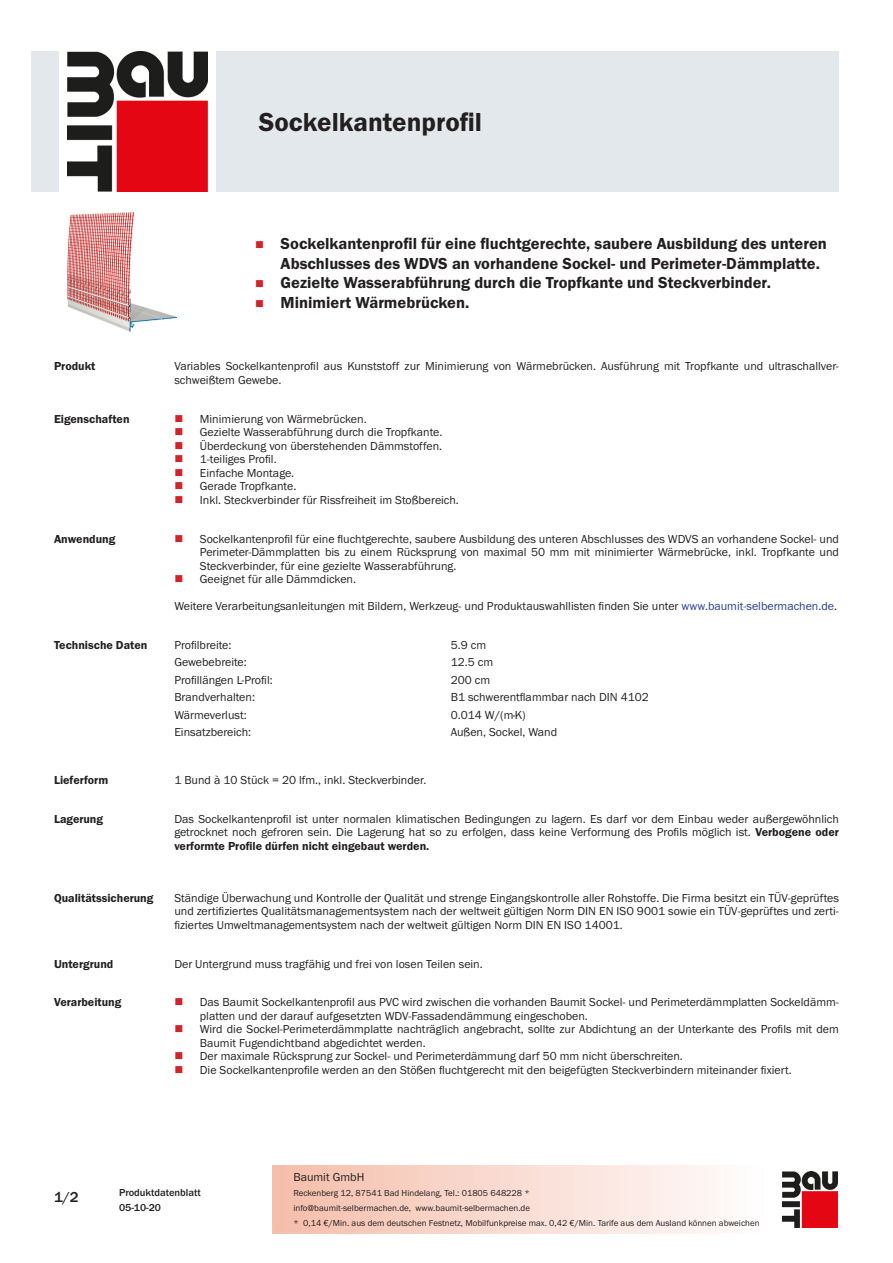
<style>
.page{position:relative;width:893px;height:1263px;background:#fff}
.page>*{position:absolute;margin:0;border:0;box-sizing:border-box;transform-origin:0 0}
.PDS_Produktname{font:27px "BM Franklin Gothic URW Dem";color:#231f20}
.t1{font:16.5px/19.5px "BM Franklin Gothic URW Dem";color:#231f20}
.t2{font:500 15px "BM Franklin Gothic URW";color:#231f20}
.PDS_Standard{font:12px/13.5px "BM Franklin Gothic URW Boo";color:#231f20}
.PDS_Standard_linksbü{font:12px "BM Franklin Gothic URW Boo";color:#231f20}
.PDS_Header{font:12px "BM Franklin Gothic URW Dem";color:#231f20}
.t3{font:500 10.5px/15px "BM Franklin Gothic URW";color:#231f20}
.t4{font:9px/15px "BM Franklin Gothic URW Boo";color:#231f20}
.s1{color:#253f8e}
.s2{font-family:"BM Franklin Gothic URW Dem"}
</style>
<div class="page">
<img style="left:782px;top:1171px;width:56px;height:56px">
<div style="left:32px;top:51px;width:27px;height:140px;background:#e2e8eb"></div>
<img style="left:68px;top:51px;width:139px;height:140px">
<div style="left:216px;top:51px;width:623px;height:140px;background:#e2e8eb"></div>
<img style="left:68px;top:213px;width:108px;height:119px">
<p class="PDS_Produktname" style="left:259px;top:106px;width:225px">Sockelkantenprofil</p>
<p class="t1" style="left:281px;top:234px;width:548px">Sockelkantenprofil für eine fluchtgerechte, saubere Ausbildung des unteren<br>Abschlusses des WDVS an vorhandene Sockel- und Perimeter-Dämmplatte.</p>
<p class="t1" style="left:281px;top:273px;width:492px">Gezielte Wasserabführung durch die Tropfkante und Steckverbinder.</p>
<p class="t1" style="left:281px;top:293px;width:190px">Minimiert Wärmebrücken.</p>
<p class="PDS_Header" style="left:54px;top:359px;width:43px">Produkt</p>
<p class="PDS_Standard" style="left:174px;top:360px;width:666px">Variables Sockelkantenprofil aus Kunststoff zur Minimierung von Wärmebrücken. Ausführung mit Tropfkante und ultraschallver&shy;schweißtem Gewebe.</p>
<p class="PDS_Header" style="left:54px;top:411px;width:77px">Eigenschaften</p>
<p class="PDS_Standard" style="left:200px;top:412px;width:168px">Minimierung von Wärmebrücken.</p>
<p class="PDS_Standard" style="left:200px;top:426px;width:244px">Gezielte Wasserabführung durch die Tropfkante.</p>
<p class="PDS_Standard" style="left:200px;top:439px;width:244px">Überdeckung von überstehenden Dämmstoffen.</p>
<p class="PDS_Standard" style="left:200px;top:453px;width:78px">1-teiliges Profil.</p>
<p class="PDS_Standard" style="left:200px;top:466px;width:96px">Einfache Montage.</p>
<p class="PDS_Standard" style="left:200px;top:480px;width:98px">Gerade Tropfkante.</p>
<p class="PDS_Standard" style="left:200px;top:493px;width:261px">Inkl. Steckverbinder für Rissfreiheit im Stoßbereich.</p>
<p class="PDS_Header" style="left:54px;top:531px;width:63px">Anwendung</p>
<p class="PDS_Standard" style="left:200px;top:532px;width:641px;text-align:justify">Sockelkantenprofil für eine fluchtgerechte, saubere Ausbildung des unteren Abschlusses des WDVS an vorhandene Sockel- und Perimeter-Dämmplatten bis zu einem Rücksprung von maximal 50 mm mit minimierter Wärmebrücke, inkl. Tropfkante und Steckverbinder, für eine gezielte Wasserabführung.</p>
<p class="PDS_Standard" style="left:200px;top:572px;width:158px">Geeignet für alle Dämmdicken.</p>
<p class="PDS_Standard" style="left:174px;top:599px;width:664px">Weitere Verarbeitungsanleitungen mit Bildern, Werkzeug- und Produktauswahllisten finden Sie unter <span class="s1">www.baumit-selbermachen.de</span>.</p>
<p class="PDS_Header" style="left:54px;top:637px;width:95px">Technische Daten</p>
<p class="PDS_Standard_linksbü" style="left:174px;top:637px;width:59px">Profilbreite:</p>
<p class="PDS_Standard_linksbü" style="left:451px;top:637px;width:37px">5.9 cm</p>
<p class="PDS_Standard_linksbü" style="left:174px;top:655px;width:74px">Gewebebreite:</p>
<p class="PDS_Standard_linksbü" style="left:451px;top:655px;width:44px">12.5 cm</p>
<p class="PDS_Standard_linksbü" style="left:174px;top:672px;width:100px">Profillängen L-Profil:</p>
<p class="PDS_Standard_linksbü" style="left:451px;top:672px;width:41px">200 cm</p>
<p class="PDS_Standard_linksbü" style="left:174px;top:690px;width:82px">Brandverhalten:</p>
<p class="PDS_Standard_linksbü" style="left:451px;top:690px;width:200px">B1 schwerentflammbar nach DIN 4102</p>
<p class="PDS_Standard_linksbü" style="left:174px;top:707px;width:74px">Wärmeverlust:</p>
<p class="PDS_Standard_linksbü" style="left:451px;top:707px;width:77px">0.014 W/(m·K)</p>
<p class="PDS_Standard_linksbü" style="left:174px;top:725px;width:78px">Einsatzbereich:</p>
<p class="PDS_Standard_linksbü" style="left:451px;top:725px;width:108px">Außen, Sockel, Wand</p>
<p class="PDS_Header" style="left:54px;top:772px;width:56px">Lieferform</p>
<p class="PDS_Standard" style="left:174px;top:773px;width:254px">1 Bund à 10 Stück = 20 lfm., inkl. Steckverbinder.</p>
<p class="PDS_Header" style="left:54px;top:811px;width:51px">Lagerung</p>
<p class="PDS_Standard" style="left:174px;top:812px;width:666px;text-align:justify">Das Sockelkantenprofil ist unter normalen klimatischen Bedingungen zu lagern. Es darf vor dem Einbau weder außergewöhnlich getrocknet noch gefroren sein. Die Lagerung hat so zu erfolgen, dass keine Verformung des Profils möglich ist. <span class="s2">Verbogene oder verformte Profile dürfen nicht eingebaut werden.</span></p>
<p class="PDS_Header" style="left:54px;top:890px;width:101px">Qualitätssicherung</p>
<p class="PDS_Standard" style="left:174px;top:891px;width:666px;text-align:justify">Ständige Überwachung und Kontrolle der Qualität und strenge Eingangskontrolle aller Rohstoffe. Die Firma besitzt ein TÜV-geprüftes und zertifiziertes Qualitätsmanagementsystem nach der weltweit gültigen Norm DIN EN ISO 9001 sowie ein TÜV-geprüftes und zerti&shy;fiziertes Umweltmanagementsystem nach der weltweit gültigen Norm DIN EN ISO 14001.</p>
<p class="PDS_Header" style="left:54px;top:956px;width:61px">Untergrund</p>
<p class="PDS_Standard" style="left:174px;top:957px;width:310px">Der Untergrund muss tragfähig und frei von losen Teilen sein.</p>
<p class="PDS_Header" style="left:54px;top:995px;width:69px">Verarbeitung</p>
<p class="PDS_Standard" style="left:200px;top:996px;width:641px">Das Baumit Sockelkantenprofil aus PVC wird zwischen die vorhanden Baumit Sockel- und Perimeterdämmplatten Sockeldämm&shy;platten und der darauf aufgesetzten WDV-Fassadendämmung eingeschoben.</p>
<p class="PDS_Standard" style="left:200px;top:1023px;width:641px">Wird die Sockel-Perimeterdämmplatte nachträglich angebracht, sollte zur Abdichtung an der Unterkante des Profils mit dem<br>Baumit Fugendichtband abgedichtet werden.</p>
<p class="PDS_Standard" style="left:200px;top:1050px;width:485px">Der maximale Rücksprung zur Sockel- und Perimeterdämmung darf 50 mm nicht überschreiten.</p>
<p class="PDS_Standard" style="left:200px;top:1063px;width:593px">Die Sockelkantenprofile werden an den Stößen fluchtgerecht mit den beigefügten Steckverbindern miteinander fixiert.</p>
<p class="t2" style="left:54px;top:1188px;width:26px">1/2</p>
<p class="t3" style="left:119px;top:1185px;width:83px">Produktdatenblatt<br>05-10-20</p>
<p class="PDS_Standard" style="left:293px;top:1170px;width:73px">Baumit GmbH</p>
<p class="t4" style="left:293px;top:1186px;width:468px">Reckenberg 12, 87541 Bad Hindelang, Tel.: 01805 648228 *<br>info@baumit-selbermachen.de, www.baumit-selbermachen.de<br>* 0,14 €/Min. aus dem deutschen Festnetz, Mobilfunkpreise max. 0,42 €/Min. Tarife aus dem Ausland können abweichen</p>
</div>
